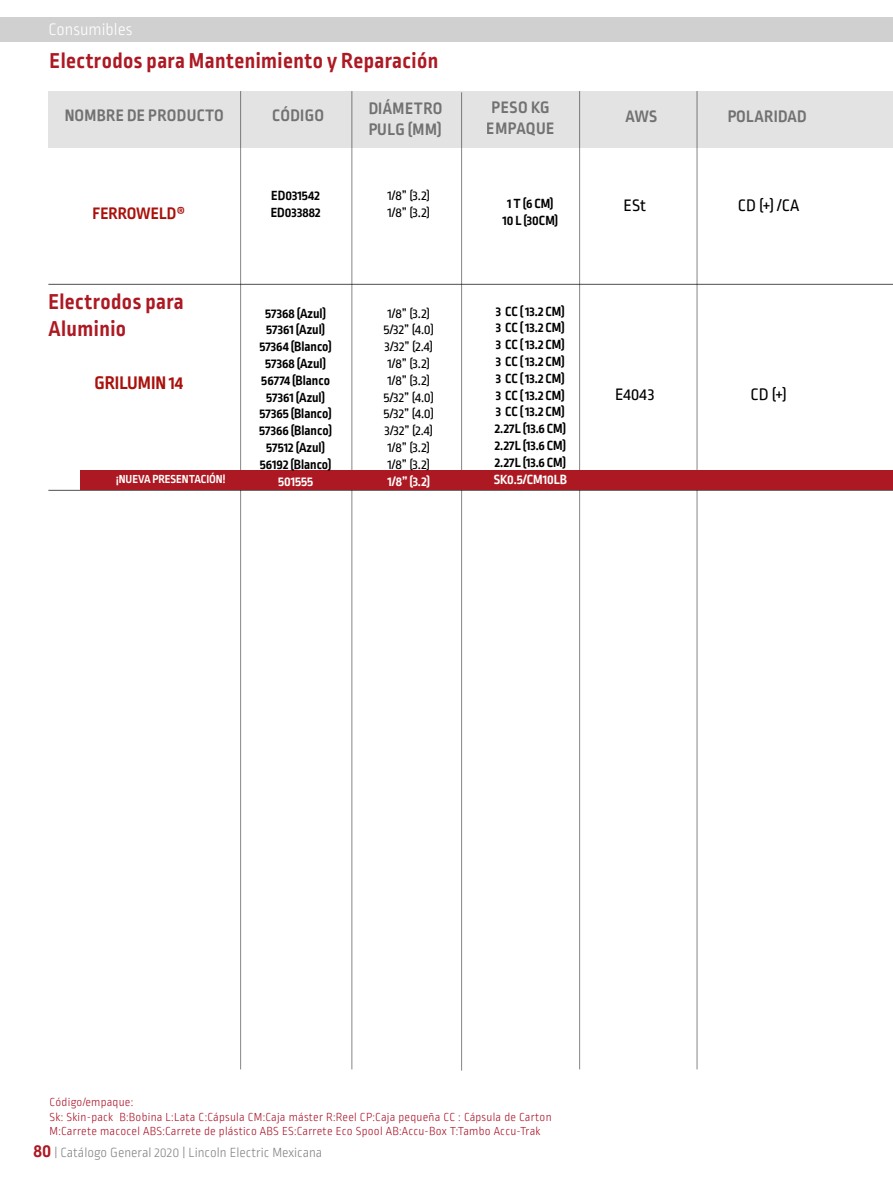
<style>
.page{position:relative;width:893px;height:1191px;background:#fff}
.page>*{position:absolute;margin:0;border:0;box-sizing:border-box;transform-origin:0 0}
.t1{font:700 22.75px/27.3px "Ropa Sans Pro";letter-spacing:.02em;color:#ad1923}
.t2{font:700 19.25px "Ropa Sans Pro";color:#a9110b}
.t3{font:700 17.5px/21px "Ropa Sans Pro";letter-spacing:.02em;color:#000}
.t4{font:17.5px "Ropa Sans Pro";color:#000}
.t5{font:300 17.5px "Ropa Sans Pro";color:#fff}
.t6{font:700 17.5px "Ropa Sans Pro";color:#a9110b}
.t7{font:700 14px/16.8px "Ropa Sans Pro";color:#000;text-align:center}
.t8{font:14px/16.8px "Ropa Sans Pro";letter-spacing:.01em;color:#000}
.t9{font:300 14px "Ropa Sans Pro";color:#878787}
.t10{font:700 14px "Ropa Sans Pro";color:#fff}
.t11{font:300 12.25px/14.7px "Ropa Sans Pro";letter-spacing:.02em;color:#ac182d}
.t12{font:700 12.25px "Ropa Sans Pro";color:#fff}
.s1{font-weight:700;font-size:19.25px;color:#ad1923}
</style>
<div class="page">
<div style="left:0;top:17px;width:893px;height:25px;background:#d0d0d0"></div>
<div style="left:48px;top:91px;width:845px;height:57px;background:#e3e3e3"></div>
<hr style="left:240px;top:91px;width:1px;height:978px;background:#878787">
<hr style="left:352px;top:91px;width:1px;height:978px;background:#878787">
<hr style="left:461px;top:92px;width:1px;height:978px;background:#878787">
<hr style="left:579px;top:91px;width:1px;height:978px;background:#878787">
<hr style="left:697px;top:91px;width:1px;height:978px;background:#878787">
<hr style="left:48px;top:284px;width:845px;height:1px;background:#000">
<hr style="left:48px;top:490px;width:845px;height:1px;background:#000">
<div style="left:80px;top:471px;width:813px;height:19px;background:#ad1923"></div>
<p class="t5" style="left:48px;top:20px;width:86px">Consumibles</p>
<h1 class="t1" style="left:50px;top:48px;width:390px">Electrodos para Mantenimiento y Reparación</h1>
<p class="t3" style="left:64px;top:106px;width:161px">NOMBRE DE PRODUCTO</p>
<p class="t3" style="left:368px;top:99px;width:76px">DIÁMETRO<br>PULG (MM)</p>
<p class="t3" style="left:487px;top:97px;width:69px">PESO KG<br>EMPAQUE</p>
<p class="t3" style="left:272px;top:106px;width:54px">CÓDIGO</p>
<p class="t3" style="left:625px;top:107px;width:33px">AWS</p>
<p class="t3" style="left:727px;top:107px;width:81px">POLARIDAD</p>
<p class="t6" style="left:93px;top:203px;width:94px">FERROWELD®</p>
<h1 class="t1" style="left:48px;top:289px;width:137px">Electrodos para<br>Aluminio</h1>
<h2 class="t2" style="left:94px;top:372px;width:90px">GRILUMIN 14</h2>
<p class="t12" style="left:116px;top:472px;width:111px">¡NUEVA PRESENTACIÓN!</p>
<p class="t7" style="left:271px;top:188px;width:51px;text-align:left">ED031542<br>ED033882</p>
<p class="t7" style="left:259px;top:305px;width:74px">57368 (Azul)<br>57361 (Azul)<br>57364 (Blanco)<br>57368 (Azul)<br>56774 (Blanco<br>57361 (Azul)<br>57365 (Blanco)<br>57366 (Blanco)<br>57512 (Azul)<br>56192 (Blanco)</p>
<p class="t10" style="left:278px;top:473px;width:37px">501555</p>
<p class="t8" style="left:387px;top:188px;width:44px">1/8” (3.2)<br>1/8” (3.2)</p>
<p class="t8" style="left:384px;top:305px;width:52px">1/8” (3.2)<br>5/32” (4.0)<br>3/32” (2.4)<br>1/8” (3.2)<br>1/8” (3.2)<br>5/32” (4.0)<br>5/32” (4.0)<br>3/32” (2.4)<br>1/8” (3.2)<br>1/8” (3.2)</p>
<p class="t10" style="left:387px;top:473px;width:44px">1/8” (3.2)</p>
<p class="t7" style="left:502px;top:195px;width:57px">1 T (6 CM)<br>10 L (30CM)</p>
<p class="t7" style="left:495px;top:303px;width:73px;text-align:justify">3 CC ( 13.2 CM)<br>3 CC ( 13.2 CM)<br>3 CC ( 13.2 CM)<br>3 CC ( 13.2 CM)<br>3 CC ( 13.2 CM)<br>3 CC ( 13.2 CM)<br>3 CC ( 13.2 CM)<br>2.27L (13.6 CM)<br>2.27L (13.6 CM)<br>2.27L (13.6 CM)</p>
<p class="t10" style="left:494px;top:471px;width:75px">SK0.5/CM10LB</p>
<p class="t4" style="left:624px;top:196px;width:24px">ESt</p>
<p class="t4" style="left:615px;top:385px;width:41px">E4043</p>
<p class="t4" style="left:738px;top:196px;width:63px">CD (+) /CA</p>
<p class="t4" style="left:750px;top:385px;width:38px">CD (+)</p>
<p class="t11" style="left:50px;top:1095px;width:504px">Código/empaque:<br>Sk: Skin-pack B:Bobina L:Lata C:Cápsula CM:Caja máster R:Reel CP:Caja pequeña CC : Cápsula de Carton<br>M:Carrete macocel ABS:Carrete de plástico ABS ES:Carrete Eco Spool AB:Accu-Box T:Tambo Accu-Trak</p>
<p class="t9" style="left:33px;top:1144px;width:290px"><span class="s1">80</span> | Catálogo General 2020 | Lincoln Electric Mexicana</p>
</div>
